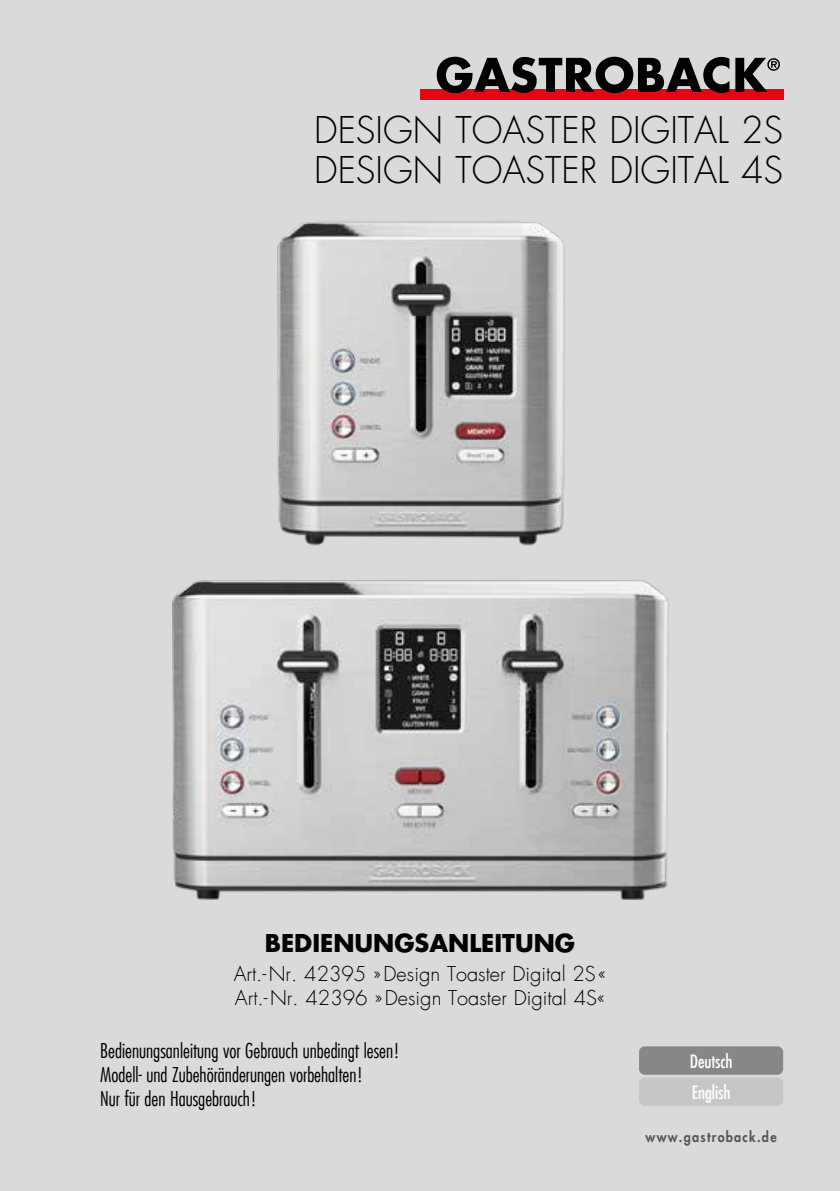
<style>
.page{position:relative;width:840px;height:1191px;background:#fff}
.page>*{position:absolute;margin:0;border:0;box-sizing:border-box;transform-origin:0 0}
.t1{font:300 36px/40px "Futura LT";color:#000}
.t2{font:700 24px "Futura LT";color:#000}
.t3{font:300 condensed 20px/24px "Futura LT";color:#000}
.t4{font:300 20px/24px "Futura LT";color:#000}
.t5{font:condensed 18px "Futura LT";color:#fff}
.t6{font:800 14px "Futura LT";letter-spacing:.1em;color:#575756;scale:.9 1}
</style>
<div class="page">
<div style="left:0;top:0;width:839px;height:1191px;background:#dadada"></div>
<div style="left:638px;top:1077px;width:144px;height:29px;background:#c6c6c6;border-radius:6px"></div>
<div style="left:638px;top:1046px;width:144px;height:28px;background:#878787;border-radius:6px"></div>
<div style="left:420px;top:89px;width:362px;height:10px;background:#e30613"></div>
<svg style="left:436px;top:57px;width:343px;height:36px"></svg>
<img style="left:277px;top:221px;width:288px;height:325px">
<img style="left:172px;top:580px;width:497px;height:320px">
<h1 class="t1" style="left:314px;top:111px;width:470px">DESIGN TOASTER DIGITAL 2S<br>DESIGN TOASTER DIGITAL 4S</h1>
<p class="t2" style="left:265px;top:927px;width:311px">BEDIENUNGSANLEITUNG</p>
<p class="t4" style="left:233px;top:962px;width:374px">Art.-Nr. 42395 »Design Toaster Digital 2S«<br>Art.-Nr. 42396 »Design Toaster Digital 4S«</p>
<p class="t3" style="left:100px;top:1038px;width:301px">Bedienungsanleitung vor Gebrauch unbedingt lesen!<br>Modell- und Zubehöränderungen vorbehalten!<br>Nur für den Hausgebrauch!</p>
<p class="t5" style="left:689px;top:1050px;width:44px">Deutsch</p>
<p class="t5" style="left:691px;top:1081px;width:40px">English</p>
<p class="t6" style="left:645px;top:1128px;width:147px">www.gastroback.de</p>
</div>
